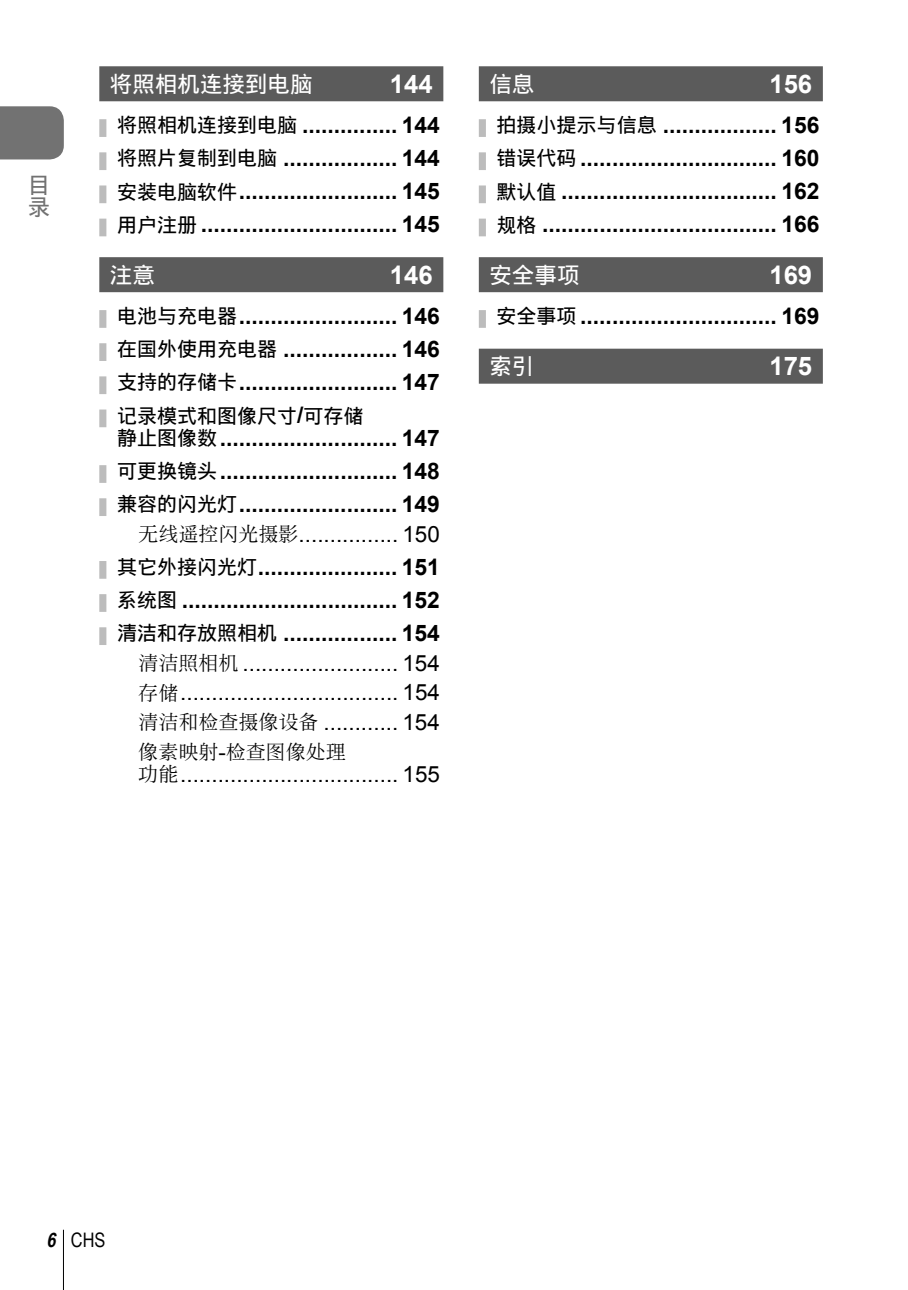
<style>
.page{position:relative;width:908px;height:1290px;background:#fff}
.page>*{position:absolute;margin:0;border:0;box-sizing:border-box;transform-origin:0 0}
.t1{font:700 25.75px "Arial";color:#fff}
.t2{font:700 22.75px/33.2px "Arial";color:#000;text-align:justify}
.t3{font:22.5px/29.5px "Arial";color:#000;text-align:justify}
.t4{font:22.5px "DF Hei W5 A";color:#fff}
.t5{font:22.5px/22.5px "DF Hei W5 A";color:#727272}
.t6{font:20px "DF Hei W5 A";color:#000}
.t7{font:20px "DF Song W3 A";color:#000}
.t8{font:20px "Arial Narrow";color:#000}
.s1{font-family:"DF Hei W5 A";font-weight:400;font-size:20px}
.s2{font-family:"Arial";font-weight:700;font-size:22.75px}
.s3{font-family:"DF Song W3 A";font-size:20px}
.s4{font-family:"Arial";font-size:22.5px}
.s5{font-weight:700;font-style:italic}
</style>
<div class="page">
<div style="left:0;top:106px;width:64px;height:53px;background:#727272"></div>
<hr style="left:63px;top:1230px;width:1px;height:60px;background:#000">
<div style="left:99px;top:66px;width:344px;height:35px;background:#5b5b5b"></div>
<div style="left:99px;top:119px;width:7px;height:18px;background:#bcbcbc"></div>
<div style="left:99px;top:152px;width:7px;height:18px;background:#bcbcbc"></div>
<div style="left:99px;top:185px;width:7px;height:18px;background:#bcbcbc"></div>
<div style="left:99px;top:219px;width:7px;height:17px;background:#bcbcbc"></div>
<div style="left:99px;top:257px;width:344px;height:35px;background:#5b5b5b"></div>
<div style="left:99px;top:310px;width:7px;height:18px;background:#bcbcbc"></div>
<div style="left:99px;top:343px;width:7px;height:18px;background:#bcbcbc"></div>
<div style="left:99px;top:376px;width:7px;height:18px;background:#bcbcbc"></div>
<div style="left:99px;top:409px;width:7px;height:18px;background:#bcbcbc"></div>
<div style="left:99px;top:465px;width:7px;height:18px;background:#bcbcbc"></div>
<div style="left:99px;top:498px;width:7px;height:18px;background:#bcbcbc"></div>
<div style="left:99px;top:561px;width:7px;height:18px;background:#bcbcbc"></div>
<div style="left:99px;top:594px;width:7px;height:18px;background:#bcbcbc"></div>
<div style="left:99px;top:627px;width:7px;height:18px;background:#bcbcbc"></div>
<div style="left:478px;top:66px;width:344px;height:35px;background:#5b5b5b"></div>
<div style="left:478px;top:119px;width:7px;height:18px;background:#bcbcbc"></div>
<div style="left:478px;top:152px;width:7px;height:18px;background:#bcbcbc"></div>
<div style="left:478px;top:185px;width:7px;height:18px;background:#bcbcbc"></div>
<div style="left:478px;top:219px;width:7px;height:17px;background:#bcbcbc"></div>
<div style="left:478px;top:257px;width:344px;height:35px;background:#5b5b5b"></div>
<div style="left:478px;top:310px;width:7px;height:18px;background:#bcbcbc"></div>
<div style="left:478px;top:349px;width:344px;height:35px;background:#5b5b5b"></div>
<p class="t5" style="left:28px;top:174px;width:23px">⽬录</p>
<p class="t4" style="left:110px;top:73px;width:204px">将照相机连接到电脑</p>
<p class="t1" style="left:389px;top:69px;width:44px">144</p>
<p class="t2" style="left:117px;top:109px;width:324px"><span class="s1">将照相机连接到电脑</span> ............... 144<span class="s1">将照⽚复制到电脑</span> .................. 144<span class="s1">安装电脑软件</span> ......................... 145 <span class="s1">⽤户注册</span> ............................... 145</p>
<p class="t4" style="left:110px;top:263px;width:46px">注意</p>
<p class="t1" style="left:389px;top:260px;width:44px">146</p>
<p class="t2" style="left:117px;top:299px;width:324px"><span class="s1">电池与充电器</span> ......................... 146<span class="s1">在国外使⽤充电器</span> .................. 146 <span class="s1">⽀持的存储卡</span> ......................... 147</p>
<p class="t6" style="left:117px;top:405px;width:248px">记录模式和图像尺⼨<span class="s2">/</span>可存储</p>
<p class="t2" style="left:117px;top:421px;width:324px"><span class="s1">静⽌图像数</span> ............................ 147<span class="s1">可更换镜头</span> ............................ 148<span class="s1">兼容的闪光灯</span> ......................... 149</p>
<p class="t3" style="left:138px;top:519px;width:303px"><span class="s3">⽆线遥控闪光摄影</span> ................ 150</p>
<p class="t2" style="left:117px;top:550px;width:324px"><span class="s1">其它外接闪光灯</span> ...................... 151<span class="s1">系统图</span> .................................. 152<span class="s1">清洁和存放照相机</span> .................. 154</p>
<p class="t3" style="left:138px;top:648px;width:303px"><span class="s3">清洁照相机</span> ......................... 154<span class="s3">存储</span> ................................... 154<span class="s3">清洁和检查摄像设备</span> ............ 154</p>
<p class="t7" style="left:138px;top:741px;width:209px">像素映射<span class="s4">-</span>检查图像处理</p>
<p class="t3" style="left:138px;top:759px;width:303px"><span class="s3">功能</span> ................................... 155</p>
<p class="t4" style="left:489px;top:73px;width:46px">信息</p>
<p class="t1" style="left:769px;top:69px;width:44px">156</p>
<p class="t2" style="left:496px;top:109px;width:324px"><span class="s1">拍摄⼩提⽰与信息</span> .................. 156<span class="s1">错误代码</span> ............................... 160<span class="s1">默认值</span> .................................. 162<span class="s1">规格</span> ..................................... 166</p>
<p class="t4" style="left:489px;top:263px;width:91px">安全事项</p>
<p class="t1" style="left:769px;top:260px;width:44px">169</p>
<p class="t2" style="left:496px;top:299px;width:324px"><span class="s1">安全事项</span> ............................... 169</p>
<p class="t4" style="left:489px;top:355px;width:46px">索引</p>
<p class="t1" style="left:769px;top:352px;width:44px">175</p>
<p class="t8" style="left:46px;top:1228px;width:61px"><span class="s5">6</span> CHS</p>
</div>
